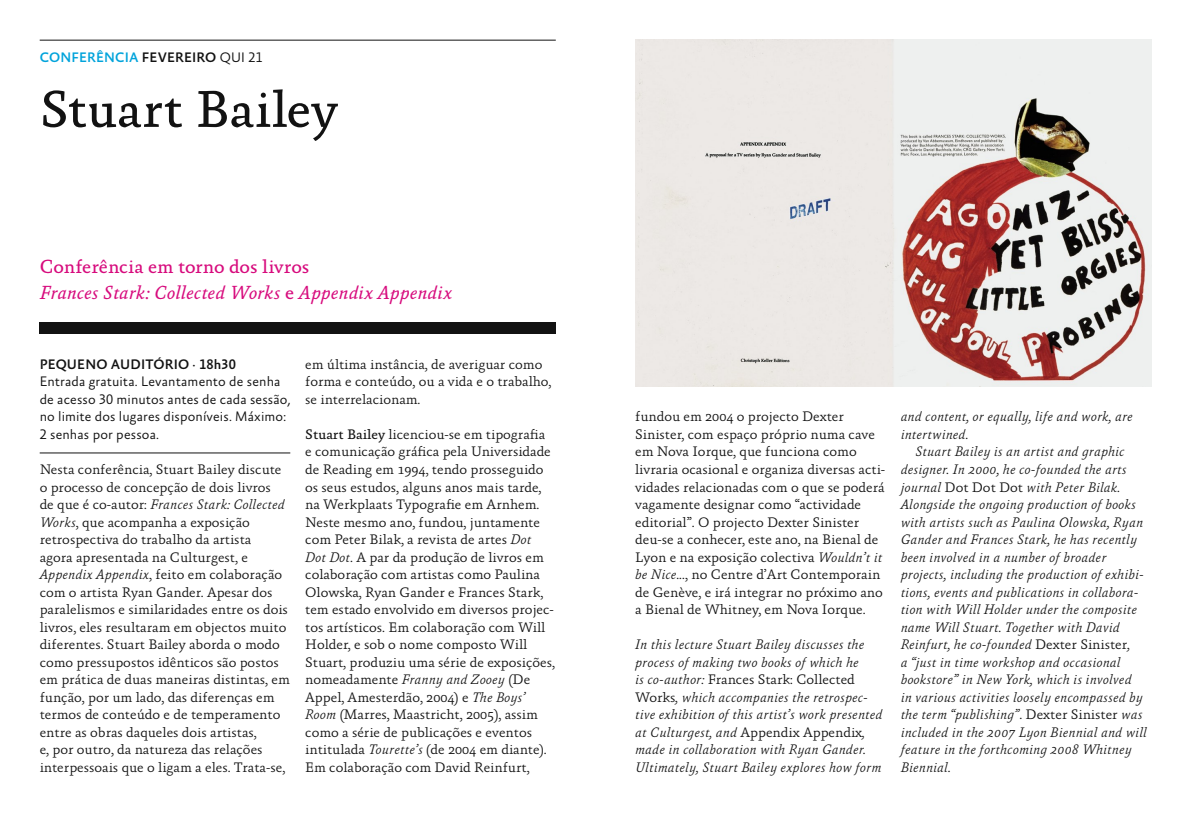
<style>
.page{position:relative;width:1191px;height:829px;background:#fff}
.page>*{position:absolute;margin:0;border:0;box-sizing:border-box;transform-origin:0 0}
.t1{font:52.5px "Absara OT";letter-spacing:-.015em;color:#121212}
.t2{font:italic 19.25px/26.1px "Absara OT";letter-spacing:-.005em;color:#d70b7d}
.t3{font:300 14px/17.5px "Absara OT";color:#121212}
.t4{font:italic 300 14px/17.5px "Absara OT";color:#121212}
.t5{font:300 14px/17.5px "Absara Sans OT";letter-spacing:.01em;color:#121212}
.t6{font:500 14px "Absara Sans OT";letter-spacing:.005em;color:#00a3db}
.s1{color:#121212}
.s2{font-weight:300;color:#121212}
.s3{font-style:normal}
.s4{font-weight:500}
.s5{font-style:italic}
.s6{font-weight:400}
</style>
<div class="page">
<hr style="left:40px;top:40px;width:516px;height:1px;background:#121212">
<hr style="left:40px;top:452px;width:250px;height:1px;background:#121212">
<div style="left:40px;top:323px;width:516px;height:11px;background:#121212"></div>
<img style="left:635px;top:40px;width:516px;height:346px">
<p class="t6" style="left:40px;top:49px;width:224px">CONFERÊNCIA <span class="s1">FEVEREIRO</span> <span class="s2">QUI 21</span></p>
<p class="t1" style="left:40px;top:79px;width:299px">Stuart Bailey</p>
<p class="t2" style="left:40px;top:254px;width:414px"><span class="s3">Conferência em torno dos livros<br></span>Frances Stark: Collected Works <span class="s3">e</span> Appendix Appendix</p>
<p class="t5" style="left:40px;top:356px;width:252px"><span class="s4">PEQUENO AUDITÓRIO · 18h30<br></span>Entrada gratuita. Levantamento de senha de acesso 30 minutos antes de cada sessão, no limite dos lugares disponíveis. Máximo:<br>2 senhas por pessoa.</p>
<p class="t3" style="left:40px;top:461px;width:251px">Nesta conferência, Stuart Bailey discute o processo de concepção de dois livros<br>de que é co-autor: <span class="s5">Frances Stark: Collected Works</span>, que acompanha a exposição retrospectiva do trabalho da artista<br>agora apresentada na Culturgest, e <span class="s5">Appendix Appendix</span>, feito em colaboração com o artista Ryan Gander. Apesar dos paralelismos e similaridades entre os dois livros, eles resultaram em objectos muito diferentes. Stuart Bailey aborda o modo como pressupostos idênticos são postos em prática de duas maneiras distintas, em função, por um lado, das diferenças em termos de conteúdo e de temperamento entre as obras daqueles dois artistas,<br>e, por outro, da natureza das relações interpessoais que o ligam a eles. Trata-se,</p>
<p class="t3" style="left:305px;top:356px;width:248px">em última instância, de averiguar como forma e conteúdo, ou a vida e o trabalho, se interrelacionam.</p>
<p class="t3" style="left:305px;top:426px;width:251px"><span class="s6">Stuart Bailey</span> licenciou-se em tipografia e comunicação gráfica pela Universidade de Reading em 1994, tendo prosseguido os seus estudos, alguns anos mais tarde, na Werkplaats Typografie em Arnhem.<br>Neste mesmo ano, fundou, juntamente com Peter Bilak, a revista de artes <span class="s5">Dot Dot Dot</span>. A par da produção de livros em colaboração com artistas como Paulina Olowska, Ryan Gander e Frances Stark, tem estado envolvido em diversos projec&shy;tos artísticos. Em colaboração com Will Holder, e sob o nome composto Will Stuart, produziu uma série de exposições, nomeadamente <span class="s5">Franny and Zooey</span> (De Appel, Amesterdão, 2004) e <span class="s5">The Boys’ Room</span> (Marres, Maastricht, 2005), assim como a série de publicações e eventos intitulada <span class="s5">Tourette’s</span> (de 2004 em diante).<br>Em colaboração com David Reinfurt,</p>
<p class="t3" style="left:635px;top:408px;width:252px">fundou em 2004 o projecto Dexter Sinister, com espaço próprio numa cave em Nova Iorque, que funciona como livraria ocasional e organiza diversas acti&shy;vidades relacionadas com o que se poderá vagamente designar como “actividade editorial”. O projecto Dexter Sinister deu-se a conhecer, este ano, na Bienal de Lyon e na exposição colectiva <span class="s5">Wouldn’t it be Nice...</span>, no Centre d’Art Contemporain de Genève, e irá integrar no próximo ano a Bienal de Whitney, em Nova Iorque.</p>
<p class="t4" style="left:635px;top:636px;width:249px">In this lecture Stuart Bailey discusses the process of making two books of which he<br>is co-author: <span class="s3">Frances Stark: Collected Works</span>, which accompanies the retrospec&shy;tive exhibition of this artist’s work presented at Culturgest, and <span class="s3">Appendix Appendix</span>, made in collaboration with Ryan Gander.<br>Ultimately, Stuart Bailey explores how form</p>
<p class="t4" style="left:900px;top:408px;width:234px">and content, or equally, life and work, are</p>
<p class="t4" style="left:900px;top:426px;width:69px">intertwined.</p>
<p class="t4" style="left:915px;top:443px;width:211px">Stuart Bailey is an artist and graphic</p>
<p class="t4" style="left:900px;top:461px;width:227px">designer. In 2000, he co-founded the arts</p>
<p class="t4" style="left:900px;top:478px;width:221px">journal <span class="s3">Dot Dot Dot</span> with Peter Bilak.</p>
<p class="t4" style="left:900px;top:496px;width:237px">Alongside the ongoing production of books</p>
<p class="t4" style="left:900px;top:513px;width:244px">with artists such as Paulina Olowska, Ryan</p>
<p class="t4" style="left:900px;top:531px;width:238px">Gander and Frances Stark, he has recently</p>
<p class="t4" style="left:900px;top:548px;width:207px">been involved in a number of broader</p>
<p class="t4" style="left:900px;top:566px;width:245px">projects, including the production of exhibi-</p>
<p class="t4" style="left:900px;top:583px;width:239px">tions, events and publications in collabora-</p>
<p class="t4" style="left:900px;top:601px;width:238px">tion with Will Holder under the composite</p>
<p class="t4" style="left:900px;top:618px;width:221px">name Will Stuart. Together with David</p>
<p class="t4" style="left:900px;top:636px;width:231px">Reinfurt, he co-founded <span class="s3">Dexter Sinister</span>,</p>
<p class="t4" style="left:900px;top:653px;width:221px">a “just in time workshop and occasional</p>
<p class="t4" style="left:900px;top:671px;width:233px">bookstore” in New York, which is involved</p>
<p class="t4" style="left:900px;top:688px;width:244px">in various activities loosely encompassed by</p>
<p class="t4" style="left:900px;top:706px;width:243px">the term “publishing”<span class="s3">. Dexter Sinister</span> was</p>
<p class="t4" style="left:900px;top:723px;width:248px">included in the 2007 Lyon Biennial and will</p>
<p class="t4" style="left:900px;top:741px;width:233px">feature in the forthcoming 2008 Whitney</p>
<p class="t4" style="left:900px;top:758px;width:52px">Biennial.</p>
</div>
